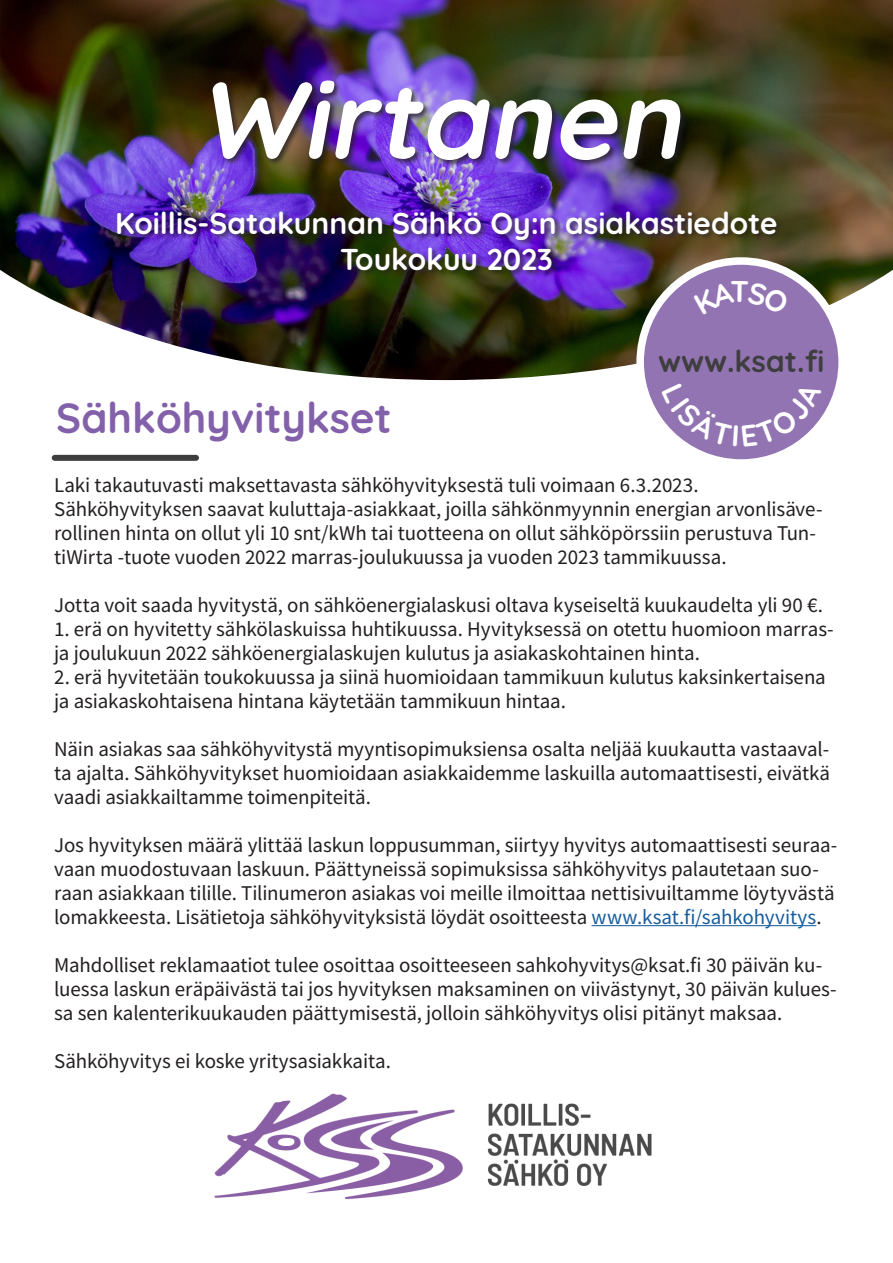
<style>
.page{position:relative;width:893px;height:1263px;background:#fff}
.page>*{position:absolute;margin:0;border:0;box-sizing:border-box;transform-origin:0 0}
.t1{font:700 42px "Quicksand";color:#8361aa}
.t2{font:700 30px "Quicksand";color:#fff}
.t3{font:700 30px "Quicksand";color:#3e3e3f}
.t4{font:21px/24px "Source Sans Variable";letter-spacing:-.01em;color:#231f20}
.s1{color:#175d9e}
</style>
<div class="page">
<img style="left:0;top:0;width:893px;height:380px">
<div style="left:116px;top:210px;width:667px;height:67px;background:#231f20;opacity:.75"></div>
<img style="left:214px;top:1093px;width:438px;height:107px">
<div style="left:211px;top:79px;width:477px;height:88px;background:#231f20;opacity:.75"></div>
<img style="left:213px;top:80px;width:468px;height:80px">
<div style="left:643px;top:263px;width:197px;height:197px;background:#9374b3;border-radius:50%"></div>
<div style="left:636px;top:257px;width:210px;height:210px;border:8px solid #fff;border-radius:50%"></div>
<hr style="left:592px;top:925px;width:224px;height:1px;background:#175d9e">
<div style="left:55px;top:455px;width:141px;height:6px;background:#3e3e3f"></div>
<svg style="left:661px;top:416px;width:161px;height:31px"></svg>
<p class="t2" style="left:115px;top:198px;width:664px">Koillis-Satakunnan Sähkö Oy:n asiakastiedote</p>
<p class="t2" style="left:340px;top:234px;width:214px">Toukokuu 2023</p>
<p class="t1" style="left:56px;top:383px;width:337px">Sähköhyvitykset</p>
<p class="t3" style="left:658px;top:337px;width:168px">www.ksat.fi</p>
<p class="t4" style="left:54px;top:473px;width:646px">Laki takautuvasti maksettavasta sähköhyvityksestä tuli voimaan 6.3.2023.</p>
<p class="t4" style="left:54px;top:497px;width:770px">Sähköhyvityksen saavat kuluttaja-asiakkaat, joilla sähkönmyynnin energian arvonlisäve&shy;rollinen hinta on ollut yli 10 snt/kWh tai tuotteena on ollut sähköpörssiin perustuva Tun&shy;tiWirta -tuote vuoden 2022 marras-joulukuussa ja vuoden 2023 tammikuussa.</p>
<p class="t4" style="left:54px;top:593px;width:770px">Jotta voit saada hyvitystä, on sähköenergialaskusi oltava kyseiseltä kuukaudelta yli 90 €.</p>
<p class="t4" style="left:54px;top:617px;width:781px">1. erä on hyvitetty sähkölaskuissa huhtikuussa. Hyvityksessä on otettu huomioon marras&shy;ja joulukuun 2022 sähköenergialaskujen kulutus ja asiakaskohtainen hinta.</p>
<p class="t4" style="left:54px;top:665px;width:773px">2. erä hyvitetään toukokuussa ja siinä huomioidaan tammikuun kulutus kaksinkertaisena ja asiakaskohtaisena hintana käytetään tammikuun hintaa.</p>
<p class="t4" style="left:54px;top:737px;width:777px;text-align:justify">Näin asiakas saa sähköhyvitystä myyntisopimuksiensa osalta neljää kuukautta vastaaval&shy;ta ajalta. Sähköhyvitykset huomioidaan asiakkaidemme laskuilla automaattisesti, eivätkä vaadi asiakkailtamme toimenpiteitä.</p>
<p class="t4" style="left:54px;top:833px;width:785px">Jos hyvityksen määrä ylittää laskun loppusumman, siirtyy hyvitys automaattisesti seuraa&shy;vaan muodostuvaan laskuun. Päättyneissä sopimuksissa sähköhyvitys palautetaan suo&shy;raan asiakkaan tilille. Tilinumeron asiakas voi meille ilmoittaa nettisivuiltamme löytyvästä lomakkeesta. Lisätietoja sähköhyvityksistä löydät osoitteesta <span class="s1">www.ksat.fi/sahkohyvitys</span>.</p>
<p class="t4" style="left:54px;top:953px;width:784px">Mahdolliset reklamaatiot tulee osoittaa osoitteeseen sahkohyvitys@ksat.fi 30 päivän ku&shy;luessa laskun eräpäivästä tai jos hyvityksen maksaminen on viivästynyt, 30 päivän kulues&shy;sa sen kalenterikuukauden päättymisestä, jolloin sähköhyvitys olisi pitänyt maksaa.</p>
<p class="t4" style="left:54px;top:1049px;width:338px">Sähköhyvitys ei koske yritysasiakkaita.</p>
</div>
